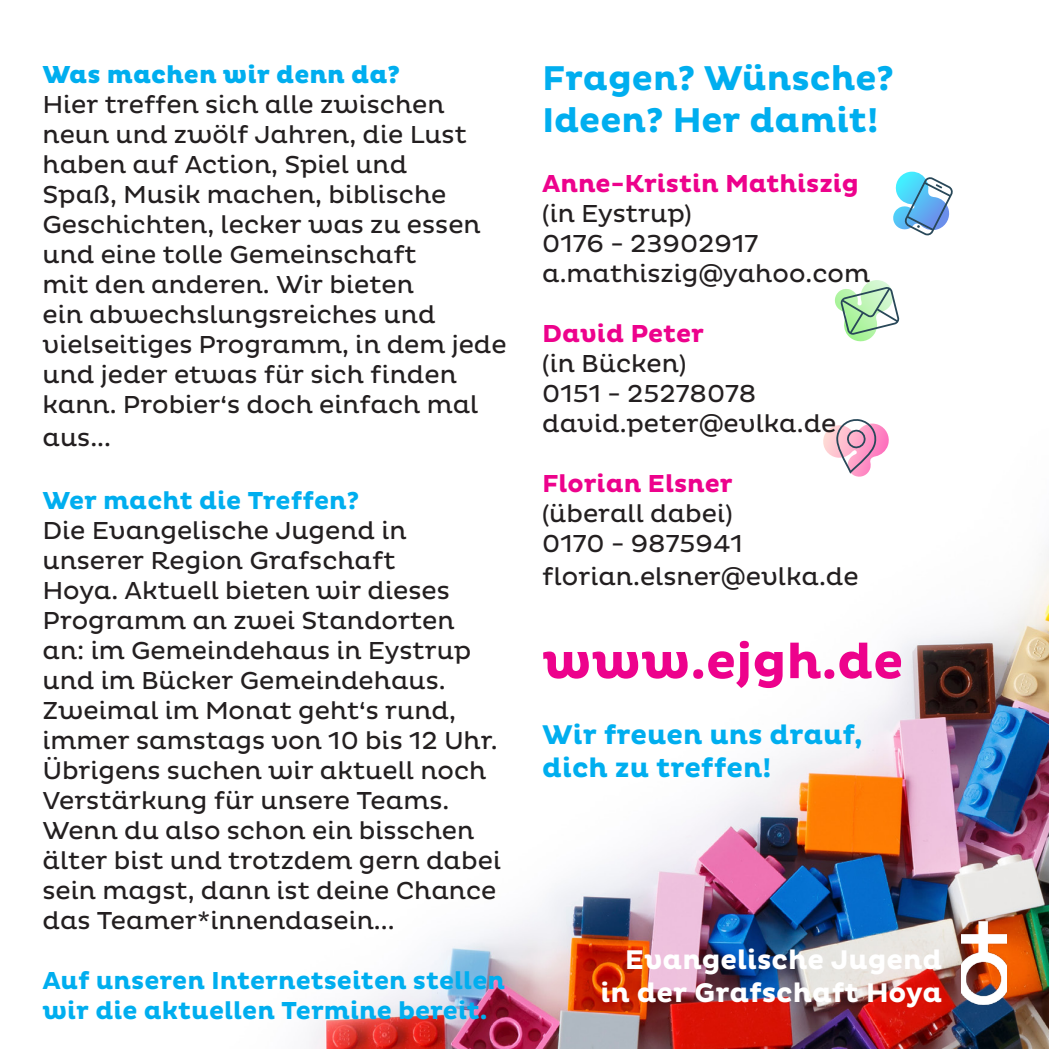
<style>
.page{position:relative;width:1049px;height:1049px;background:#fff}
.page>*{position:absolute;margin:0;border:0;box-sizing:border-box;transform-origin:0 0}
.t1{font:700 50px "Pluto";color:#ed028c}
.t2{font:700 35px/42px "Pluto";color:#00aeef}
.t3{font:700 27.5px "Pluto";color:#fff}
.t4{font:700 27.5px "Pluto";color:#00aeef}
.t5{font:25px/30px "Pluto";color:#231f20}
.t6{font:700 25px/30px "Pluto";color:#00aeef}
.t7{font:700 25px "Pluto";color:#ed028c}
.t8{font:800 25px "Pluto";color:#00aeef}
</style>
<div class="page">
<img style="left:309px;top:554px;width:740px;height:495px">
<svg style="left:893px;top:171px;width:60px;height:65px"></svg>
<svg style="left:823px;top:419px;width:66px;height:58px"></svg>
<svg style="left:834px;top:280px;width:66px;height:62px"></svg>
<img style="left:961px;top:914px;width:45px;height:92px">
<p class="t8" style="left:43px;top:60px;width:359px">Was machen wir denn da?</p>
<p class="t5" style="left:43px;top:89px;width:466px">Hier treffen sich alle zwischen neun und zwölf Jahren, die Lust haben auf Action, Spiel und<br>Spaß, Musik machen, biblische<br>Geschichten, lecker was zu essen und eine tolle Gemeinschaft<br>mit den anderen. Wir bieten<br>ein abwechslungsreiches und vielseitiges Programm, in dem jede und jeder etwas für sich finden kann. Probier‘s doch einfach mal</p>
<p class="t5" style="left:43px;top:422px;width:70px">aus...</p>
<p class="t6" style="left:43px;top:486px;width:318px">Wer macht die Treffen?</p>
<p class="t5" style="left:43px;top:515px;width:460px">Die Evangelische Jugend in unserer Region Grafschaft<br>Hoya. Aktuell bieten wir dieses<br>Programm an zwei Standorten an: im Gemeindehaus in Eystrup und im Bücker Gemeindehaus.<br>Zweimal im Monat geht‘s rund, immer samstags von 10 bis 12 Uhr.<br>Übrigens suchen wir aktuell noch<br>Verstärkung für unsere Teams.<br>Wenn du also schon ein bisschen älter bist und trotzdem gern dabei sein magst, dann ist deine Chance das Teamer*innendasein...</p>
<p class="t6" style="left:43px;top:966px;width:464px">Auf unseren Internetseiten stellen wir die aktuellen Termine bereit.</p>
<p class="t2" style="left:542px;top:58px;width:353px">Fragen? Wünsche?<br>Ideen? Her damit!</p>
<p class="t7" style="left:542px;top:169px;width:318px">Anne-Kristin Mathiszig</p>
<p class="t5" style="left:542px;top:199px;width:151px">(in Eystrup)</p>
<p class="t5" style="left:542px;top:229px;width:218px">0176 - 23902917</p>
<p class="t5" style="left:542px;top:259px;width:329px">a.mathiszig@yahoo.com</p>
<p class="t7" style="left:542px;top:319px;width:163px">David Peter</p>
<p class="t5" style="left:542px;top:349px;width:146px">(in Bücken)</p>
<p class="t5" style="left:542px;top:379px;width:216px">0151 - 25278078</p>
<p class="t5" style="left:542px;top:409px;width:296px">david.peter@evlka.de</p>
<p class="t7" style="left:542px;top:469px;width:192px">Florian Elsner</p>
<p class="t5" style="left:542px;top:499px;width:192px">(überall dabei)</p>
<p class="t5" style="left:542px;top:529px;width:202px">0170 - 9875941</p>
<p class="t5" style="left:542px;top:562px;width:318px">florian.elsner@evlka.de</p>
<p class="t1" style="left:542px;top:633px;width:363px">www.ejgh.de</p>
<p class="t4" style="left:542px;top:719px;width:322px">Wir freuen uns drauf,</p>
<p class="t4" style="left:542px;top:752px;width:231px">dich zu treffen!</p>
<p class="t3" style="left:625px;top:944px;width:319px">Evangelische Jugend</p>
<p class="t3" style="left:601px;top:977px;width:343px">in der Grafschaft Hoya</p>
</div>
